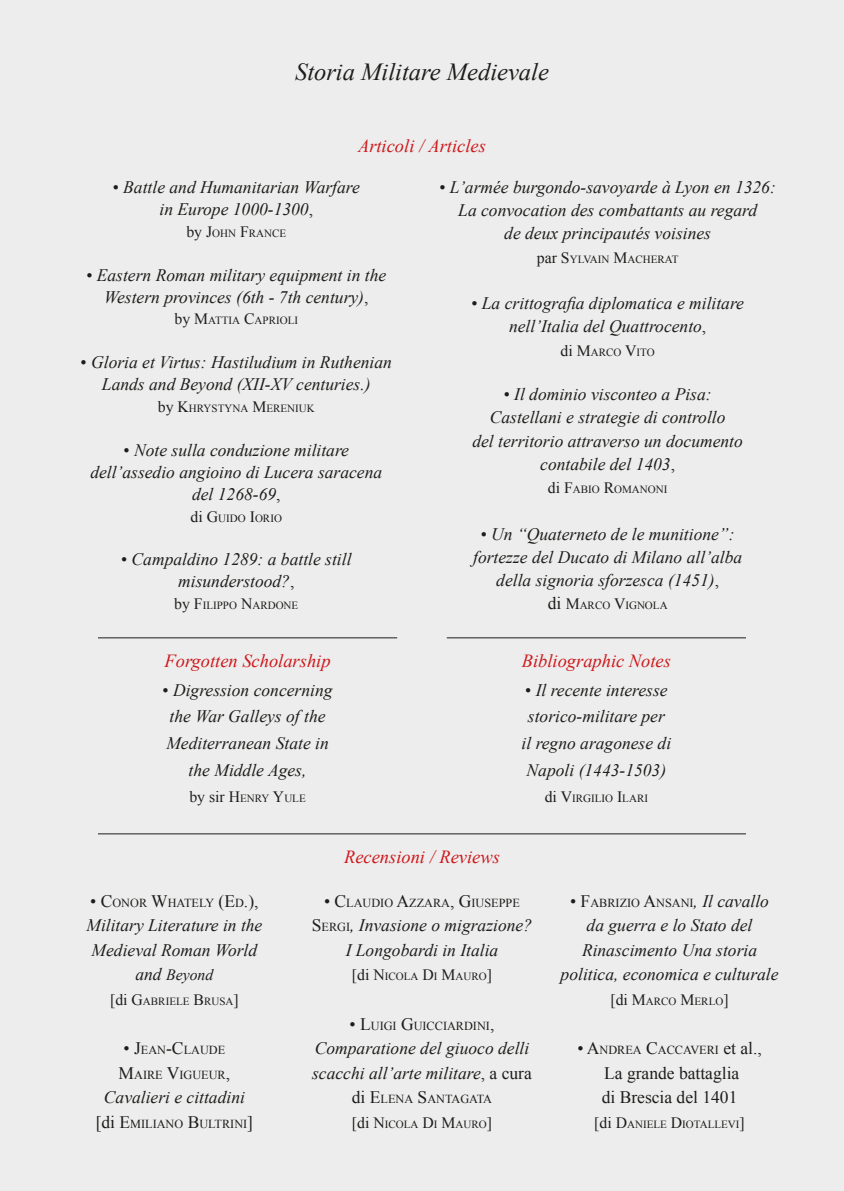
<style>
.page{position:relative;width:844px;height:1191px;background:#fff}
.page>*{position:absolute;margin:0;border:0;box-sizing:border-box;transform-origin:0 0}
.t1{font:italic 24.5px "Times New Roman";color:#1d1d1b}
.t2{font:italic 18.38px "Times New Roman";color:#cd171a}
.t3{font:italic 17.5px/23.3px "Times New Roman";color:#1d1d1b;text-align:center}
.t4{font:17.5px/24.7px "Times New Roman";color:#1d1d1b}
.t5{font:italic 15.75px "Times New Roman";color:#1d1d1b}
.t6{font:12.25px/24.7px "Times New Roman";color:#1d1d1b;text-align:center}
.t7{font:11.03px "Times New Roman";color:#1d1d1b}
.s1{font-style:normal}
.s2{font-size:15.75px}
.s3{font-size:17.5px}
.s4{font-style:normal;font-size:12.25px}
.s5{font-style:italic;font-size:17.5px}
</style>
<div class="page">
<div style="left:0;top:0;width:843px;height:1191px;background:#ededed"></div>
<hr style="left:98px;top:637px;width:299px;height:1px;background:#1d1d1b">
<hr style="left:98px;top:833px;width:647px;height:1px;background:#1d1d1b">
<hr style="left:446px;top:637px;width:299px;height:1px;background:#1d1d1b">
<h1 class="t1" style="left:295px;top:55px;width:255px">Storia Militare Medievale</h1>
<p class="t2" style="left:358px;top:133px;width:129px">Articoli / Articles</p>
<p class="t3" style="left:113px;top:176px;width:248px;line-height:21.9px"><span class="s1">•</span> Battle and Humanitarian Warfare in Europe 1000-1300<span class="s1">,</span></p>
<p class="t7" style="left:186px;top:226px;width:101px"><span class="s2">by</span> <span class="s2">J</span>OHN <span class="s2">F</span>RANCE</p>
<p class="t3" style="left:86px;top:263px;width:301px;line-height:21.9px"><span class="s1">•</span> Eastern Roman military equipment in the<br>Western provinces (6th - 7th century)<span class="s1">,</span></p>
<p class="t7" style="left:174px;top:313px;width:125px"><span class="s2">by</span> <span class="s2">M</span>ATTIA <span class="s2">C</span>APRIOLI</p>
<p class="t3" style="left:81px;top:351px;width:313px;line-height:21.9px"><span class="s1">•</span> Gloria et Virtus: Hastiludium in Ruthenian<br>Lands and Beyond (ХІІ-ХV centuries.)</p>
<p class="t7" style="left:158px;top:401px;width:158px"><span class="s2">by</span> <span class="s2">K</span>HRYSTYNA <span class="s2">M</span>ERENIUK</p>
<p class="t3" style="left:90px;top:439px;width:293px;line-height:21.9px"><span class="s1">•</span> Note sulla conduzione militare dell’assedio angioino di Lucera saracena del 1268-69<span class="s1">,</span></p>
<p class="t7" style="left:191px;top:510px;width:93px"><span class="s2">di</span> <span class="s2">G</span>UIDO <span class="s2">I</span>ORIO</p>
<p class="t3" style="left:121px;top:548px;width:232px;line-height:21.9px"><span class="s1">•</span> Campaldino 1289: a battle still misunderstood?<span class="s1">,</span></p>
<p class="t7" style="left:174px;top:598px;width:125px"><span class="s2">by</span> <span class="s2">F</span>ILIPPO <span class="s2">N</span>ARDONE</p>
<p class="t3" style="left:439px;top:175px;width:338px"><span class="s1">•</span> L’armée burgondo-savoyarde à Lyon en 1326:<br>La convocation des combattants au regard<br>de deux principautés voisines</p>
<p class="t7" style="left:536px;top:252px;width:143px"><span class="s2">par</span> <span class="s2">S</span>YLVAIN <span class="s2">M</span>ACHERAT</p>
<p class="t3" style="left:471px;top:291px;width:274px"><span class="s1">•</span> La crittografia diplomatica e militare nell’Italia del Quattrocento<span class="s1">,</span></p>
<p class="t7" style="left:560px;top:344px;width:96px"><span class="s2">di</span> <span class="s2">M</span>ARCO <span class="s2">V</span>ITO</p>
<p class="t3" style="left:472px;top:382px;width:272px"><span class="s1">•</span> Il dominio visconteo a Pisa:<br>Castellani e strategie di controllo<br>del territorio attraverso un documento contabile del 1403<span class="s1">,</span></p>
<p class="t7" style="left:547px;top:482px;width:121px"><span class="s2">di</span> <span class="s2">F</span>ABIO <span class="s2">R</span>OMANONI</p>
<p class="t3" style="left:473px;top:521px;width:270px"><span class="s1">•</span> Un “Quaterneto de le munitione”: fortezze del Ducato di Milano all’alba della signoria sforzesca (1451)<span class="s1">,</span></p>
<p class="t7" style="left:547px;top:598px;width:121px"><span class="s3">di</span> <span class="s2">M</span>ARCO <span class="s2">V</span>IGNOLA</p>
<p class="t2" style="left:164px;top:648px;width:167px">Forgotten Scholarship</p>
<p class="t2" style="left:521px;top:648px;width:151px">Bibliographic Notes</p>
<p class="t3" style="left:163px;top:676px;width:171px;line-height:26.8px"><span class="s1">•</span> Digression concerning the War Galleys of the<br>Mediterranean State in the Middle Ages,</p>
<p class="t7" style="left:189px;top:791px;width:118px"><span class="s2">by sir</span> <span class="s2">H</span>ENRY <span class="s2">Y</span>ULE</p>
<p class="t2" style="left:344px;top:844px;width:157px">Recensioni / Reviews</p>
<p class="t3" style="left:521px;top:676px;width:151px;line-height:26.8px"><span class="s1">•</span> Il recente interesse storico-militare per il regno aragonese di<br>Napoli (1443-1503)</p>
<p class="t7" style="left:544px;top:791px;width:105px"><span class="s2">di</span> <span class="s2">V</span>IRGILIO <span class="s2">I</span>LARI</p>
<p class="t6" style="left:90px;top:890px;width:170px"><span class="s3">•</span> <span class="s3">C</span>ONOR <span class="s3">W</span>HATELY <span class="s3">(E</span>D<span class="s3">.),</span></p>
<p class="t3" style="left:86px;top:912px;width:177px;line-height:24.7px;text-align:left">Military Literature in the<br>Medieval Roman World</p>
<p class="t5" style="left:135px;top:964px;width:79px"><span class="s3">and</span> Beyond</p>
<p class="t7" style="left:110px;top:993px;width:130px"><span class="s2">[di</span> <span class="s2">G</span>ABRIELE <span class="s2">B</span>RUSA<span class="s2">]</span></p>
<p class="t6" style="left:119px;top:1037px;width:113px"><span class="s3">•</span> <span class="s3">J</span>EAN<span class="s3">-C</span>LAUDE<br><span class="s3">M</span>AIRE <span class="s3">V</span>IGUEUR<span class="s3">,</span></p>
<p class="t3" style="left:104px;top:1085px;width:142px">Cavalieri e cittadini</p>
<p class="t6" style="left:96px;top:1111px;width:159px"><span class="s3">[di</span> <span class="s3">E</span>MILIANO <span class="s3">B</span>ULTRINI<span class="s3">]</span></p>
<p class="t6" style="left:324px;top:890px;width:197px"><span class="s3">•</span> <span class="s3">C</span>LAUDIO <span class="s3">A</span>ZZARA<span class="s3">, G</span>IUSEPPE</p>
<p class="t3" style="left:312px;top:912px;width:222px;line-height:24.7px"><span class="s1">S</span><span class="s4">ERGI</span>, Invasione o migrazione?<br>I Longobardi in Italia</p>
<p class="t7" style="left:352px;top:969px;width:141px"><span class="s2">[di</span> <span class="s2">N</span>ICOLA <span class="s2">D</span>I <span class="s2">M</span>AURO<span class="s2">]</span></p>
<p class="t6" style="left:349px;top:1013px;width:146px"><span class="s3">•</span> <span class="s3">L</span>UIGI <span class="s3">G</span>UICCIARDINI<span class="s3">,</span></p>
<p class="t3" style="left:312px;top:1035px;width:221px;line-height:24.7px;text-align:left">Comparatione del giuoco delli scacchi all’arte militare<span class="s1">, a cura</span></p>
<p class="t6" style="left:352px;top:1086px;width:142px"><span class="s3">di</span> <span class="s3">E</span>LENA <span class="s3">S</span>ANTAGATA</p>
<p class="t7" style="left:352px;top:1116px;width:141px"><span class="s2">[di</span> <span class="s2">N</span>ICOLA <span class="s2">D</span>I <span class="s2">M</span>AURO<span class="s2">]</span></p>
<p class="t6" style="left:570px;top:890px;width:200px"><span class="s3">•</span> <span class="s3">F</span>ABRIZIO <span class="s3">A</span>NSANI<span class="s5">,</span> <span class="s5">Il cavallo</span></p>
<p class="t3" style="left:560px;top:912px;width:219px;line-height:24.5px">da guerra e lo Stato del<br>Rinascimento Una storia politica, economica e culturale</p>
<p class="t7" style="left:610px;top:993px;width:120px"><span class="s2">[di</span> <span class="s2">M</span>ARCO <span class="s2">M</span>ERLO<span class="s2">]</span></p>
<p class="t6" style="left:577px;top:1037px;width:186px"><span class="s3">•</span> <span class="s3">A</span>NDREA <span class="s3">C</span>ACCAVERI <span class="s3">et al.,</span></p>
<p class="t4" style="left:601px;top:1060px;width:139px">La grande battaglia di Brescia del 1401</p>
<p class="t7" style="left:594px;top:1116px;width:152px"><span class="s2">[di</span> <span class="s2">D</span>ANIELE <span class="s2">D</span>IOTALLEVI<span class="s2">]</span></p>
</div>
